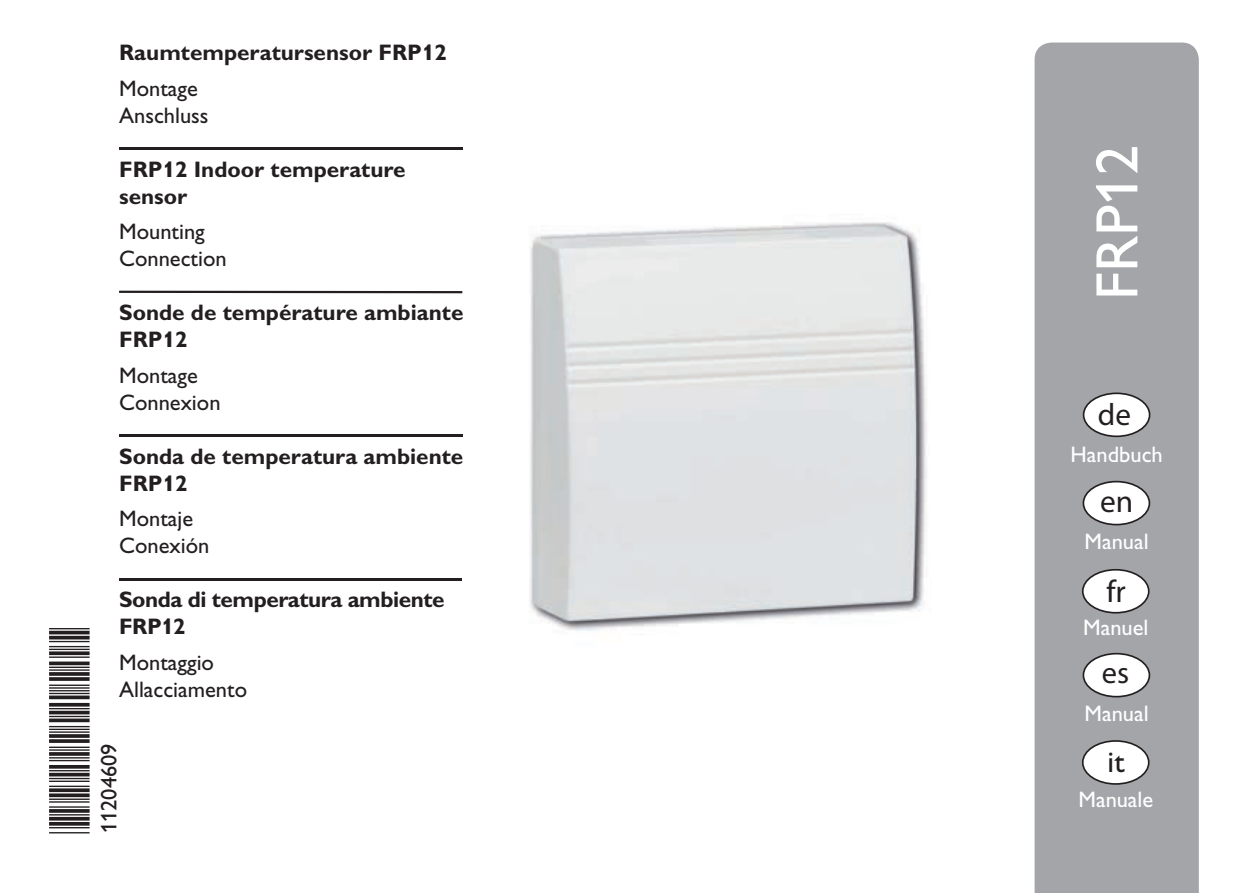
<style>
.page{position:relative;width:1259px;height:893px;background:#fff}
.page>*{position:absolute;margin:0;border:0;box-sizing:border-box;transform-origin:0 0}
.t1{font:60px "Gill Alt One";color:#fff}
.t2{font:54px "Free 3 of 9 Extended";color:#231f20}
.t3{font:31.5px "Myriad";color:#231f20}
.t4{font:30.9px "Myriad";color:#231f20}
.t5{font:30.6px "Gill Alt One";color:#231f20}
.t6{font:30.6px "Myriad Pro";color:#231f20}
.t7{font:700 22.5px/27px "Gill Alt One";color:#231f20}
.t8{font:22.5px/27px "Gill Alt One";color:#231f20}
.t9{font:22.5px "Gill Alt One";color:#fff}
.t10{font:700 22.5px/27px "Gill Alt One";letter-spacing:-.02em;color:#231f20}
</style>
<div class="page">
<img style="left:416px;top:147px;width:511px;height:484px">
<hr style="left:119px;top:148px;width:343px;height:2px;background:#231f20">
<hr style="left:119px;top:291px;width:343px;height:2px;background:#231f20">
<hr style="left:119px;top:435px;width:343px;height:2px;background:#231f20">
<hr style="left:119px;top:578px;width:343px;height:2px;background:#231f20">
<div style="left:1034px;top:43px;width:164px;height:850px;background:#a4a5a9"></div>
<div style="left:1083px;top:393px;width:66px;height:43px;background:#fff;border-radius:50%"></div>
<div style="left:1082px;top:392px;width:68px;height:45px;border:2px solid #231f20;border-radius:50%"></div>
<div style="left:1082px;top:570px;width:66px;height:43px;background:#fff;border-radius:50%"></div>
<div style="left:1082px;top:569px;width:67px;height:45px;border:2px solid #231f20;border-radius:50%"></div>
<div style="left:1082px;top:741px;width:66px;height:43px;background:#fff;border-radius:50%"></div>
<div style="left:1082px;top:740px;width:67px;height:45px;border:2px solid #231f20;border-radius:50%"></div>
<div style="left:1083px;top:482px;width:66px;height:43px;background:#fff;border-radius:50%"></div>
<div style="left:1082px;top:481px;width:68px;height:44px;border:2px solid #231f20;border-radius:50%"></div>
<div style="left:1083px;top:654px;width:66px;height:43px;background:#fff;border-radius:50%"></div>
<div style="left:1082px;top:653px;width:68px;height:44px;border:2px solid #231f20;border-radius:50%"></div>
<h2 class="t2" style="left:39px;top:833px;width:208px;rotate:-90deg">*11204609*</h2>
<p class="t7" style="left:119px;top:39px;width:329px">Raumtemperatursensor FRP12</p>
<p class="t8" style="left:119px;top:75px;width:91px">Montage<br>Anschluss</p>
<p class="t7" style="left:119px;top:155px;width:288px">FRP12 Indoor temperature sensor</p>
<p class="t8" style="left:119px;top:218px;width:109px">Mounting<br>Connection</p>
<p class="t7" style="left:119px;top:299px;width:346px">Sonde de température ambiante<br>FRP12</p>
<p class="t8" style="left:119px;top:362px;width:103px">Montage<br>Connexion</p>
<p class="t7" style="left:119px;top:442px;width:346px">Sonda de temperatura ambiente<br>FRP12</p>
<p class="t8" style="left:119px;top:505px;width:92px">Montaje<br>Conexión</p>
<p class="t10" style="left:119px;top:586px;width:327px">Sonda di temperatura ambiente<br>FRP12</p>
<p class="t8" style="left:119px;top:649px;width:130px">Montaggio<br>Allacciamento</p>
<p class="t8" style="left:95px;top:833px;width:91px;rotate:-90deg">11204609</p>
<h1 class="t1" style="left:1082px;top:300px;width:156px;rotate:-90deg">FRP12</h1>
<h3 class="t4" style="left:1098px;top:399px;width:35px">de</h3>
<p class="t9" style="left:1070px;top:441px;width:94px">Handbuch</p>
<h3 class="t3" style="left:1100px;top:485px;width:35px">en</h3>
<p class="t9" style="left:1084px;top:528px;width:65px">Manual</p>
<h3 class="t3" style="left:1106px;top:576px;width:21px">fr</h3>
<p class="t9" style="left:1083px;top:614px;width:67px">Manuel</p>
<h3 class="t6" style="left:1101px;top:654px;width:29px">es</h3>
<p class="t9" style="left:1084px;top:700px;width:65px">Manual</p>
<h3 class="t5" style="left:1107px;top:744px;width:18px">it</h3>
<p class="t9" style="left:1078px;top:786px;width:76px">Manuale</p>
</div>
